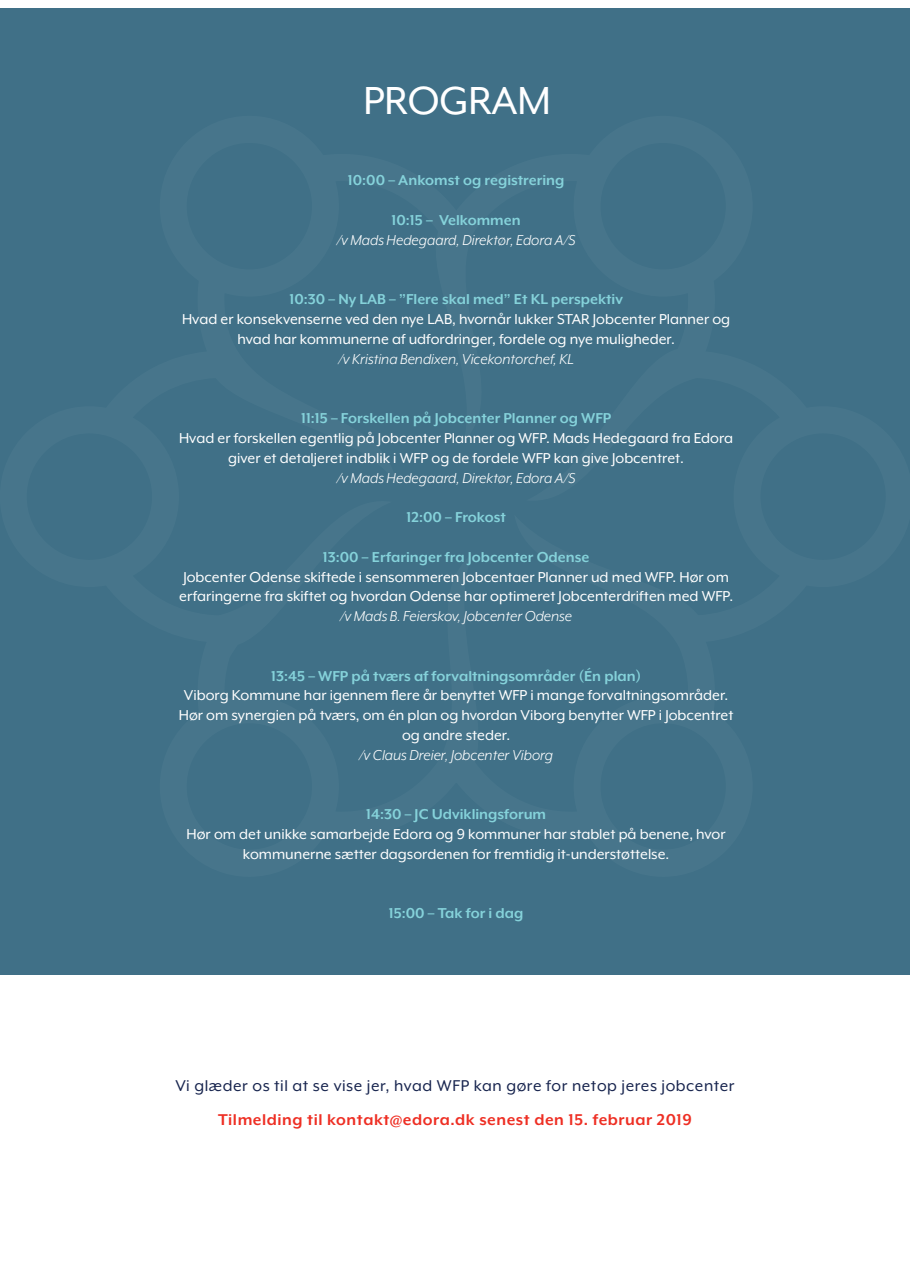
<style>
.page{position:relative;width:910px;height:1280px;background:#fff}
.page>*{position:absolute;margin:0;border:0;box-sizing:border-box;transform-origin:0 0}
.t1{font:45px "Mr Eaves XL Mod OT";color:#fff}
.t2{font:18px "Mr Eaves XL Mod OT";letter-spacing:.03em;color:#17244e}
.t3{font:700 18px "Mr Eaves XL Mod OT";letter-spacing:.03em;color:#ee2f24}
.t4{font:16.5px/19.8px "Mr Eaves XL Mod OT";color:#fff;text-align:center}
.t5{font:700 16.5px "Mr Eaves XL Mod OT";color:#85d2da}
.t6{font:italic 16.5px "Mr Eaves XL Mod OT";color:#fff}
</style>
<div class="page">
<div style="left:0;top:9px;width:910px;height:966px;background:#407087"></div>
<p class="t1" style="left:364px;top:78px;width:189px">PROGRAM</p>
<p class="t5" style="left:348px;top:172px;width:218px">10:00 – Ankomst og registrering</p>
<p class="t5" style="left:392px;top:212px;width:131px">10:15 – Velkommen</p>
<p class="t6" style="left:337px;top:232px;width:240px">/v Mads Hedegaard, Direktør, Edora A/S</p>
<p class="t5" style="left:289px;top:291px;width:335px">10:30 – Ny LAB – ”Flere skal med” Et KL perspektiv</p>
<p class="t4" style="left:182px;top:309px;width:550px">Hvad er konsekvenserne ved den nye LAB, hvornår lukker STAR Jobcenter Planner og hvad har kommunerne af udfordringer, fordele og nye muligheder.</p>
<p class="t6" style="left:338px;top:350px;width:237px">/v Kristina Bendixen, Vicekontorchef, KL</p>
<p class="t5" style="left:301px;top:410px;width:312px">11:15 – Forskellen på Jobcenter Planner og WFP</p>
<p class="t4" style="left:179px;top:428px;width:556px">Hvad er forskellen egentlig på Jobcenter Planner og WFP. Mads Hedegaard fra Edora giver et detaljeret indblik i WFP og de fordele WFP kan give Jobcentret.</p>
<p class="t6" style="left:337px;top:469px;width:240px">/v Mads Hedegaard, Direktør, Edora A/S</p>
<p class="t5" style="left:406px;top:509px;width:101px">12:00 – Frokost</p>
<p class="t5" style="left:323px;top:548px;width:268px">13:00 – Erfaringer fra Jobcenter Odense</p>
<p class="t4" style="left:179px;top:567px;width:555px;text-align:left">Jobcenter Odense skiftede i sensommeren Jobcentaer Planner ud med WFP. Hør om erfaringerne fra skiftet og hvordan Odense har optimeret Jobcenterdriften med WFP.</p>
<p class="t6" style="left:340px;top:608px;width:234px">/v Mads B. Feierskov, Jobcenter Odense</p>
<p class="t5" style="left:271px;top:667px;width:371px">13:45 – WFP på tværs af forvaltningsområder (Én plan)</p>
<p class="t4" style="left:179px;top:685px;width:556px">Viborg Kommune har igennem flere år benyttet WFP i mange forvaltningsområder.<br>Hør om synergien på tværs, om én plan og hvordan Viborg benytter WFP i Jobcentret og andre steder.</p>
<p class="t6" style="left:359px;top:746px;width:195px">/v Claus Dreier, Jobcenter Viborg</p>
<p class="t5" style="left:366px;top:806px;width:182px">14:30 – JC Udviklingsforum</p>
<p class="t4" style="left:187px;top:824px;width:540px">Hør om det unikke samarbejde Edora og 9 kommuner har stablet på benene, hvor kommunerne sætter dagsordenen for fremtidig it-understøttelse.</p>
<p class="t5" style="left:389px;top:905px;width:136px">15:00 – Tak for i dag</p>
<p class="t2" style="left:175px;top:1076px;width:561px">Vi glæder os til at se vise jer, hvad WFP kan gøre for netop jeres jobcenter</p>
<p class="t3" style="left:218px;top:1111px;width:475px">Tilmelding til kontakt@edora.dk senest den 15. februar 2019</p>
</div>
